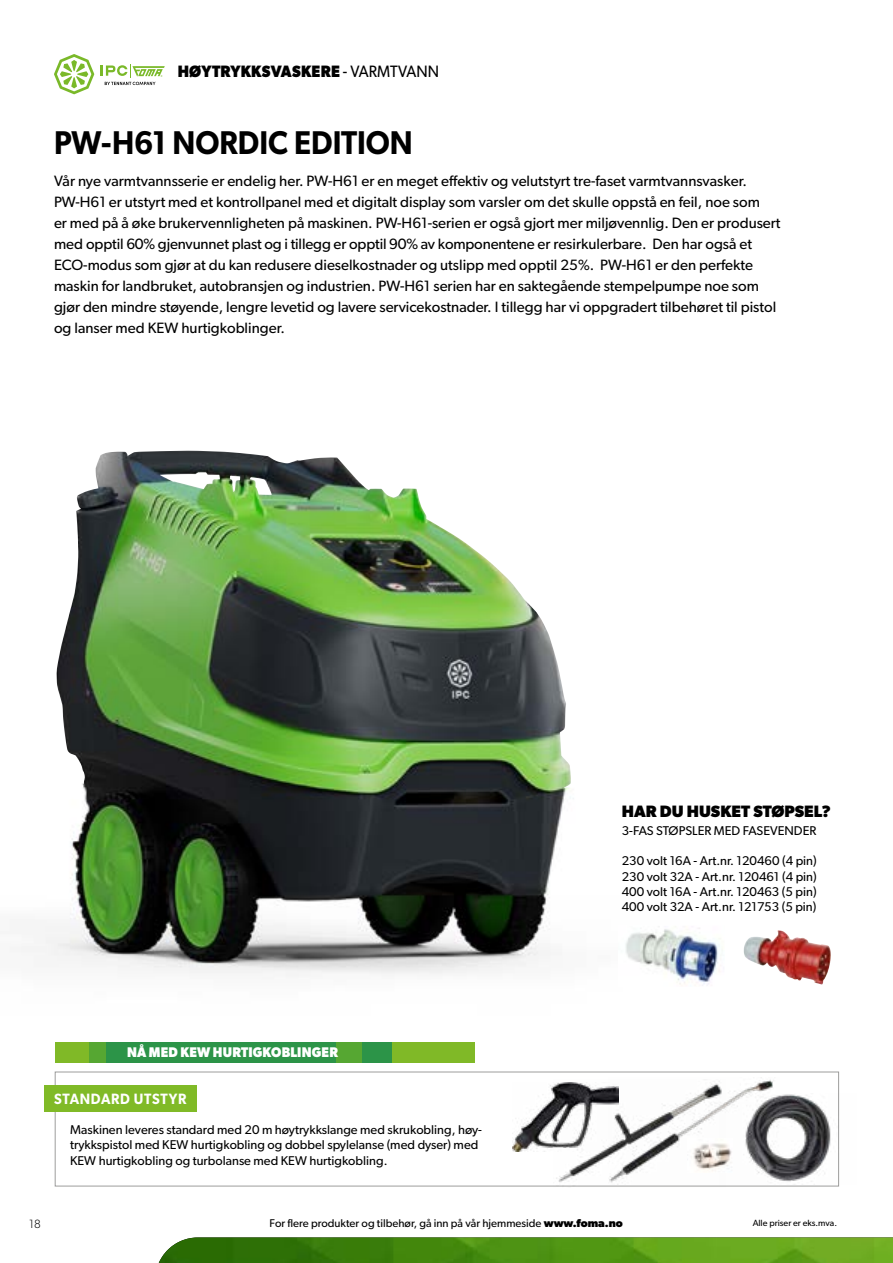
<style>
.page{position:relative;width:893px;height:1263px;background:#fff}
.page>*{position:absolute;margin:0;border:0;box-sizing:border-box;transform-origin:0 0}
.t1{font:600 33px "Gibson";color:#000;scale:.93 1}
.t2{font:700 16.5px "Gibson";color:#000;scale:.93 1}
.t3{font:700 16.5px "Gibson";color:#000}
.t4{font:15px/21px "Gibson";color:#000}
.t5{font:600 15px "Gibson";letter-spacing:.045em;color:#fff;scale:.93 1}
.t6{font:700 14.1px "Gibson";letter-spacing:.015em;color:#fff;scale:.93 1}
.t7{font:12.75px/15.3px "Gibson";color:#000;text-align:justify}
.t8{font:300 12px "Gibson";color:#000}
.t9{font:11.25px "Gibson";color:#000}
.t10{font:9px "Gibson";color:#000}
.s1{font-weight:400}
.s2{font-weight:700}
</style>
<div class="page">
<img style="left:159px;top:1237px;width:734px;height:26px">
<img style="left:21px;top:451px;width:553px;height:525px">
<img style="left:625px;top:928px;width:95px;height:58px">
<img style="left:744px;top:930px;width:84px;height:55px">
<div style="left:55px;top:1072px;width:784px;height:114px;border:1px solid #9d9d9c"></div>
<img style="left:513px;top:1085px;width:41px;height:67px">
<img style="left:554px;top:1082px;width:171px;height:105px">
<img style="left:608px;top:1079px;width:165px;height:105px">
<img style="left:719px;top:1093px;width:121px;height:92px">
<img style="left:687px;top:1138px;width:45px;height:34px">
<svg style="left:54px;top:54px;width:40px;height:40px"></svg>
<svg style="left:100px;top:64px;width:65px;height:21px"></svg>
<div style="left:45px;top:1086px;width:152px;height:26px;background:#80ba27"></div>
<div style="left:106px;top:1042px;width:230px;height:20px;background:#2c9448"></div>
<div style="left:55px;top:1042px;width:35px;height:20px;background:#80b927"></div>
<div style="left:90px;top:1042px;width:16px;height:20px;background:#56a732"></div>
<div style="left:336px;top:1042px;width:26px;height:20px;background:#56a732"></div>
<div style="left:362px;top:1042px;width:31px;height:20px;background:#2c9448"></div>
<div style="left:393px;top:1042px;width:82px;height:20px;background:#80b927"></div>
<p class="t2" style="left:178px;top:61px;width:283px">HØYTRYKKSVASKERE <span class="s1">- VARMTVANN</span></p>
<h1 class="t1" style="left:54px;top:123px;width:387px">PW-H61 NORDIC EDITION</h1>
<p class="t4" style="left:54px;top:170px;width:728px">Vår nye varmtvannsserie er endelig her. PW-H61 er en meget effektiv og velutstyrt tre-faset varmtvannsvasker.<br>PW-H61 er utstyrt med et kontrollpanel med et digitalt display som varsler om det skulle oppstå en feil, noe som<br>er med på å øke brukervennligheten på maskinen. PW-H61-serien er også gjort mer miljøvennlig. Den er produsert med opptil 60% gjenvunnet plast og i tillegg er opptil 90% av komponentene er resirkulerbare. Den har også et ECO-modus som gjør at du kan redusere dieselkostnader og utslipp med opptil 25%. PW-H61 er den perfekte maskin for landbruket, autobransjen og industrien. PW-H61 serien har en saktegående stempelpumpe noe som gjør den mindre støyende, lengre levetid og lavere servicekostnader. I tillegg har vi oppgradert tilbehøret til pistol og lanser med KEW hurtigkoblinger.</p>
<p class="t6" style="left:127px;top:1044px;width:228px">NÅ MED KEW HURTIGKOBLINGER</p>
<p class="t5" style="left:54px;top:1090px;width:144px">STANDARD UTSTYR</p>
<p class="t7" style="left:70px;top:1122px;width:413px;text-align:left">Maskinen leveres standard med 20 m høytrykkslange med skrukobling, høy&shy;trykkspistol med KEW hurtigkobling og dobbel spylelanse (med dyser) med<br>KEW hurtigkobling og turbolanse med KEW hurtigkobling.</p>
<p class="t3" style="left:622px;top:801px;width:211px">HAR DU HUSKET STØPSEL?</p>
<p class="t7" style="left:622px;top:822px;width:196px">3-FAS STØPSLER MED FASEVENDER</p>
<p class="t7" style="left:622px;top:853px;width:196px">230 volt 16A - Art.nr. 120460 (4 pin)<br>230 volt 32A - Art.nr. 120461 (4 pin)<br>400 volt 16A - Art.nr. 120463 (5 pin)<br>400 volt 32A - Art.nr. 121753 (5 pin)</p>
<p class="t8" style="left:29px;top:1216px;width:13px">18</p>
<p class="t9" style="left:270px;top:1217px;width:355px">For flere produkter og tilbehør, gå inn på vår hjemmeside <span class="s2">www.foma.no</span></p>
<p class="t10" style="left:753px;top:1217px;width:86px">Alle priser er eks.mva.</p>
</div>
